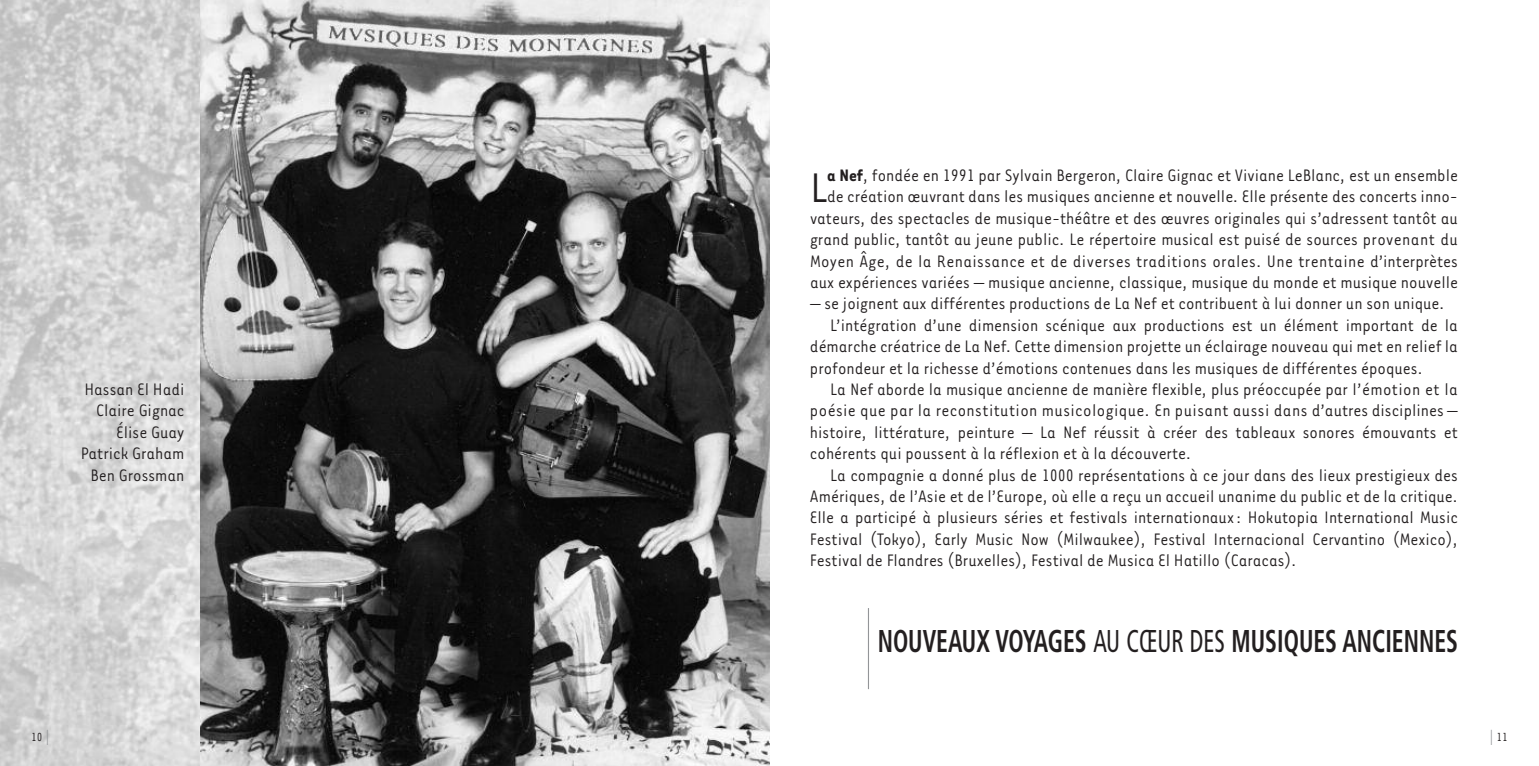
<style>
.page{position:relative;width:1539px;height:766px;background:#fff}
.page>*{position:absolute;margin:0;border:0;box-sizing:border-box;transform-origin:0 0}
.t1{font:47.48px "Tarzana Narrow";color:#231f20}
.t2{font:700 condensed 31.5px "Frutiger";color:#231f20;scale:.75 1}
.t3{font:19.12px/21.4px "Tarzana Narrow";color:#231f20;text-align:right}
.t4{font:19.12px "Tarzana Narrow";letter-spacing:.02em;color:#231f20}
.t5{font:13.5px "Tarzana Narrow";color:#231f20}
.s1{font-weight:700}
.s2{font-weight:400}
.s3{font-size:20.25px;color:#939598}
</style>
<div class="page">
<img style="left:0;top:0;width:770px;height:765px">
<hr style="left:868px;top:607px;width:1px;height:81px;background:#939598">
<p class="t3" style="left:81px;top:377px;width:105px">Hassan El Hadi<br>Claire Gignac<br>Élise Guay<br>Patrick Graham<br>Ben Grossman</p>
<p class="t3" style="left:810px;top:164px;width:650px"><span class="s1">a Nef</span>, fondée en 1991 par Sylvain Bergeron, Claire Gignac et Viviane LeBlanc, est un ensemble de création œuvrant dans les musiques ancienne et nouvelle. Elle présente des concerts inno&shy;vateurs, des spectacles de musique-théâtre et des œuvres originales qui s’adressent tantôt au grand public, tantôt au jeune public. Le répertoire musical est puisé de sources provenant du Moyen Âge, de la Renaissance et de diverses traditions orales. Une trentaine d’interprètes aux expériences variées — musique ancienne, classique, musique du monde et musique nouvelle</p>
<p class="t3" style="left:810px;top:292px;width:636px">— se joignent aux différentes productions de La Nef et contribuent à lui donner un son unique.</p>
<p class="t3" style="left:830px;top:313px;width:629px">L’intégration d’une dimension scénique aux productions est un élément important de la</p>
<p class="t3" style="left:810px;top:335px;width:650px">démarche créatrice de La Nef. Cette dimension projette un éclairage nouveau qui met en relief la</p>
<p class="t3" style="left:810px;top:356px;width:614px">profondeur et la richesse d’émotions contenues dans les musiques de différentes époques.</p>
<p class="t3" style="left:830px;top:377px;width:629px">La Nef aborde la musique ancienne de manière flexible, plus préoccupée par l’émotion et la</p>
<p class="t4" style="left:810px;top:398px;width:650px">poésie que par la reconstitution musicologique. En puisant aussi dans d’autres disciplines —</p>
<p class="t3" style="left:810px;top:420px;width:650px">histoire, littérature, peinture — La Nef réussit à créer des tableaux sonores émouvants et</p>
<p class="t3" style="left:810px;top:441px;width:383px">cohérents qui poussent à la réflexion et à la découverte.</p>
<p class="t3" style="left:830px;top:463px;width:629px">La compagnie a donné plus de 1000 représentations à ce jour dans des lieux prestigieux des</p>
<p class="t3" style="left:810px;top:484px;width:650px">Amériques, de l’Asie et de l’Europe, où elle a reçu un accueil unanime du public et de la critique.</p>
<p class="t3" style="left:810px;top:506px;width:650px">Elle a participé à plusieurs séries et festivals internationaux: Hokutopia International Music</p>
<p class="t3" style="left:810px;top:527px;width:650px">Festival (Tokyo), Early Music Now (Milwaukee), Festival Internacional Cervantino (Mexico),</p>
<p class="t3" style="left:810px;top:548px;width:488px">Festival de Flandres (Bruxelles), Festival de Musica El Hatillo (Caracas).</p>
<h1 class="t1" style="left:810px;top:158px;width:19px">L</h1>
<h2 class="t2" style="left:878px;top:628px;width:775px">NOUVEAUX VOYAGES <span class="s2">AU CŒUR DES</span> MUSIQUES ANCIENNES</h2>
<p class="t5" style="left:31px;top:727px;width:20px">10<span class="s3">|</span></p>
<p class="t5" style="left:1489px;top:727px;width:20px"><span class="s3">|</span>11</p>
</div>
